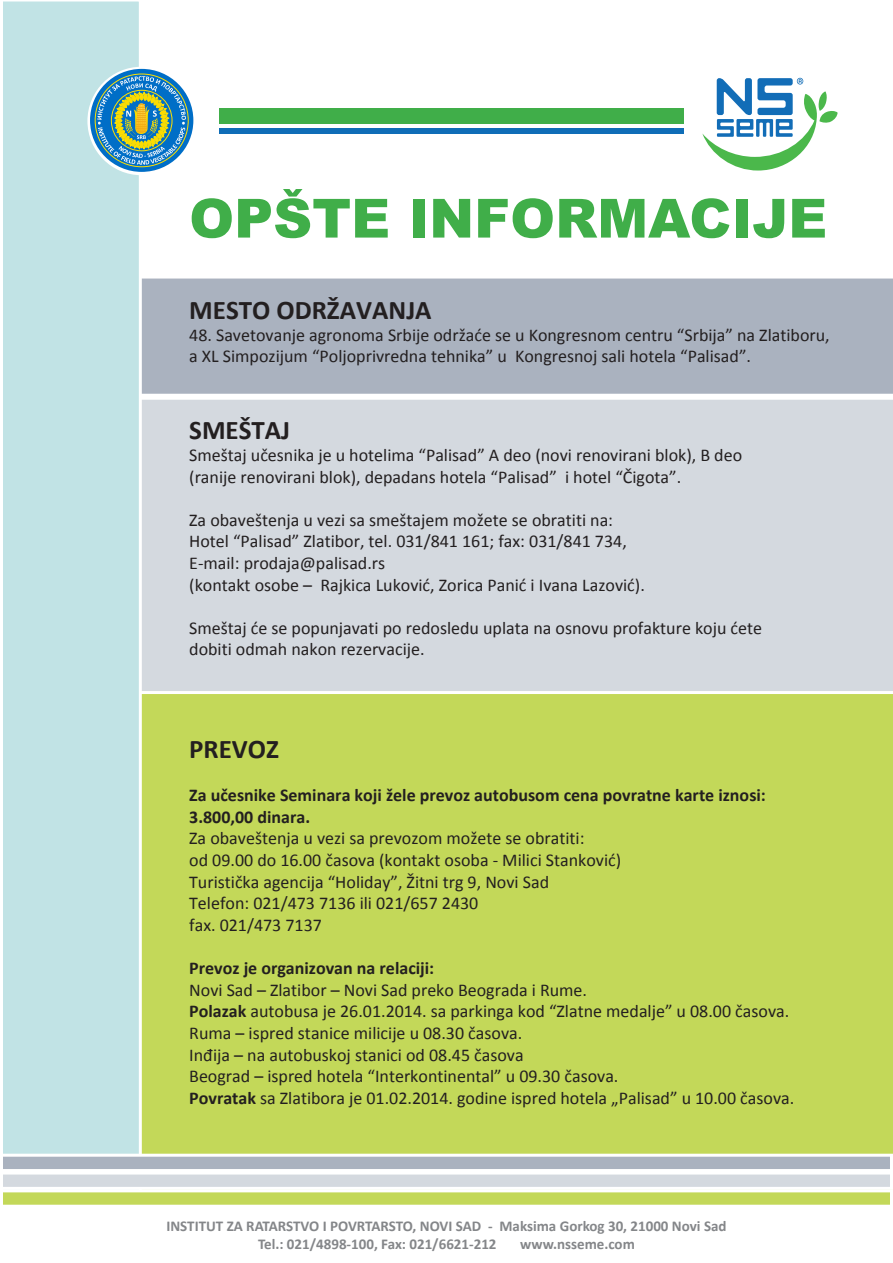
<style>
.page{position:relative;width:893px;height:1263px;background:#fff}
.page>*{position:absolute;margin:0;border:0;box-sizing:border-box;transform-origin:0 0}
.t1{font:900 54px "Arial";color:#40ae49}
.t2{font:700 27px "Calibri";color:#231f20}
.t3{font:18px/21.6px "Calibri";color:#231f20}
.t4{font:700 18px/21.6px "Calibri";color:#231f20}
.t5{font:700 15px "Calibri";color:#848689}
.s1{font-weight:700}
</style>
<div class="page">
<div style="left:142px;top:278px;width:751px;height:116px;background:#aab2bf"></div>
<div style="left:142px;top:399px;width:751px;height:292px;background:#d4d9df"></div>
<div style="left:142px;top:694px;width:751px;height:460px;background:#c3d859"></div>
<div style="left:3px;top:1px;width:139px;height:1153px;background:#c1e3e5"></div>
<div style="left:2px;top:1155px;width:889px;height:15px;background:#aab2bf"></div>
<div style="left:0;top:1154px;width:893px;height:18px;border:3px solid #fff"></div>
<div style="left:2px;top:1173px;width:889px;height:15px;background:#d4d9df"></div>
<div style="left:0;top:1171px;width:893px;height:19px;border:3px solid #fff"></div>
<div style="left:2px;top:1191px;width:889px;height:15px;background:#c3d859"></div>
<div style="left:0;top:1189px;width:893px;height:19px;border:3px solid #fff"></div>
<svg style="left:87px;top:67px;width:108px;height:108px"></svg>
<svg style="left:90px;top:69px;width:103px;height:103px"></svg>
<svg style="left:97px;top:76px;width:89px;height:89px;background:#609ca2"></svg>
<svg style="left:702px;top:77px;width:136px;height:94px"></svg>
<div style="left:219px;top:108px;width:465px;height:16px;background:#40ae49"></div>
<div style="left:219px;top:128px;width:465px;height:6px;background:#0f6db7"></div>
<p class="t1" style="left:189px;top:179px;width:639px">OPŠTE INFORMACIJE</p>
<p class="t2" style="left:189px;top:293px;width:244px">MESTO ODRŽAVANJA</p>
<p class="t3" style="left:189px;top:324px;width:642px">48. Savetovanje agronoma Srbije održaće se u Kongresnom centru “Srbija” na Zlatiboru,</p>
<p class="t3" style="left:189px;top:346px;width:563px">a XL Simpozijum “Poljoprivredna tehnika” u Kongresnoj sali hotela “Palisad”.</p>
<p class="t2" style="left:189px;top:413px;width:102px">SMEŠTAJ</p>
<p class="t3" style="left:189px;top:444px;width:554px">Smeštaj učesnika je u hotelima “Palisad” A deo (novi renovirani blok), B deo (ranije renovirani blok), depadans hotela “Palisad” i hotel “Čigota”.</p>
<p class="t3" style="left:189px;top:509px;width:425px">Za obaveštenja u vezi sa smeštajem možete se obratiti na:</p>
<p class="t3" style="left:189px;top:531px;width:439px">Hotel “Palisad” Zlatibor, tel. 031/841 161; fax: 031/841 734,<br>E-mail: prodaja@palisad.rs</p>
<p class="t3" style="left:189px;top:574px;width:457px">(kontakt osobe – Rajkica Luković, Zorica Panić i Ivana Lazović).</p>
<p class="t3" style="left:189px;top:617px;width:574px">Smeštaj će se popunjavati po redosledu uplata na osnovu profakture koju ćete dobiti odmah nakon rezervacije.</p>
<p class="t2" style="left:189px;top:732px;width:91px">PREVOZ</p>
<p class="t4" style="left:189px;top:784px;width:578px">Za učesnike Seminara koji žele prevoz autobusom cena povratne karte iznosi:<br>3.800,00 dinara.</p>
<p class="t3" style="left:189px;top:828px;width:397px">Za obaveštenja u vezi sa prevozom možete se obratiti:</p>
<p class="t3" style="left:189px;top:849px;width:433px">od 09.00 do 16.00 časova (kontakt osobа - Milici Stanković)</p>
<p class="t3" style="left:189px;top:871px;width:361px">Turistička agencija “Holiday”, Žitni trg 9, Novi Sad</p>
<p class="t3" style="left:189px;top:892px;width:291px">Telefon: 021/473 7136 ili 021/657 2430</p>
<p class="t3" style="left:189px;top:914px;width:134px">fax. 021/473 7137</p>
<p class="t4" style="left:189px;top:957px;width:247px">Prevoz je organizovan na relaciji:</p>
<p class="t3" style="left:189px;top:979px;width:399px">Novi Sad – Zlatibor – Novi Sad preko Beograda i Rume.</p>
<p class="t3" style="left:189px;top:1000px;width:602px"><span class="s1">Polazak</span> autobusa je 26.01.2014. sa parkinga kod “Zlatne medalje” u 08.00 časova.</p>
<p class="t3" style="left:189px;top:1022px;width:335px">Ruma – ispred stanice milicije u 08.30 časova.</p>
<p class="t3" style="left:189px;top:1044px;width:336px">Inđija – na autobuskoj stanici od 08.45 časova</p>
<p class="t3" style="left:189px;top:1065px;width:431px">Beograd – ispred hotela “Interkontinental” u 09.30 časova.</p>
<p class="t3" style="left:189px;top:1087px;width:607px"><span class="s1">Povratak</span> sa Zlatibora je 01.02.2014. godine ispred hotela „Palisad” u 10.00 časova.</p>
<p class="t5" style="left:166px;top:1216px;width:562px">INSTITUT ZA RATARSTVO I POVRTARSTO, NOVI SAD - Maksima Gorkog 30, 21000 Novi Sad</p>
<p class="t5" style="left:258px;top:1234px;width:240px">Tel.: 021/4898-100, Fax: 021/6621-212</p>
<p class="t5" style="left:520px;top:1234px;width:116px">www.nsseme.com</p>
</div>
